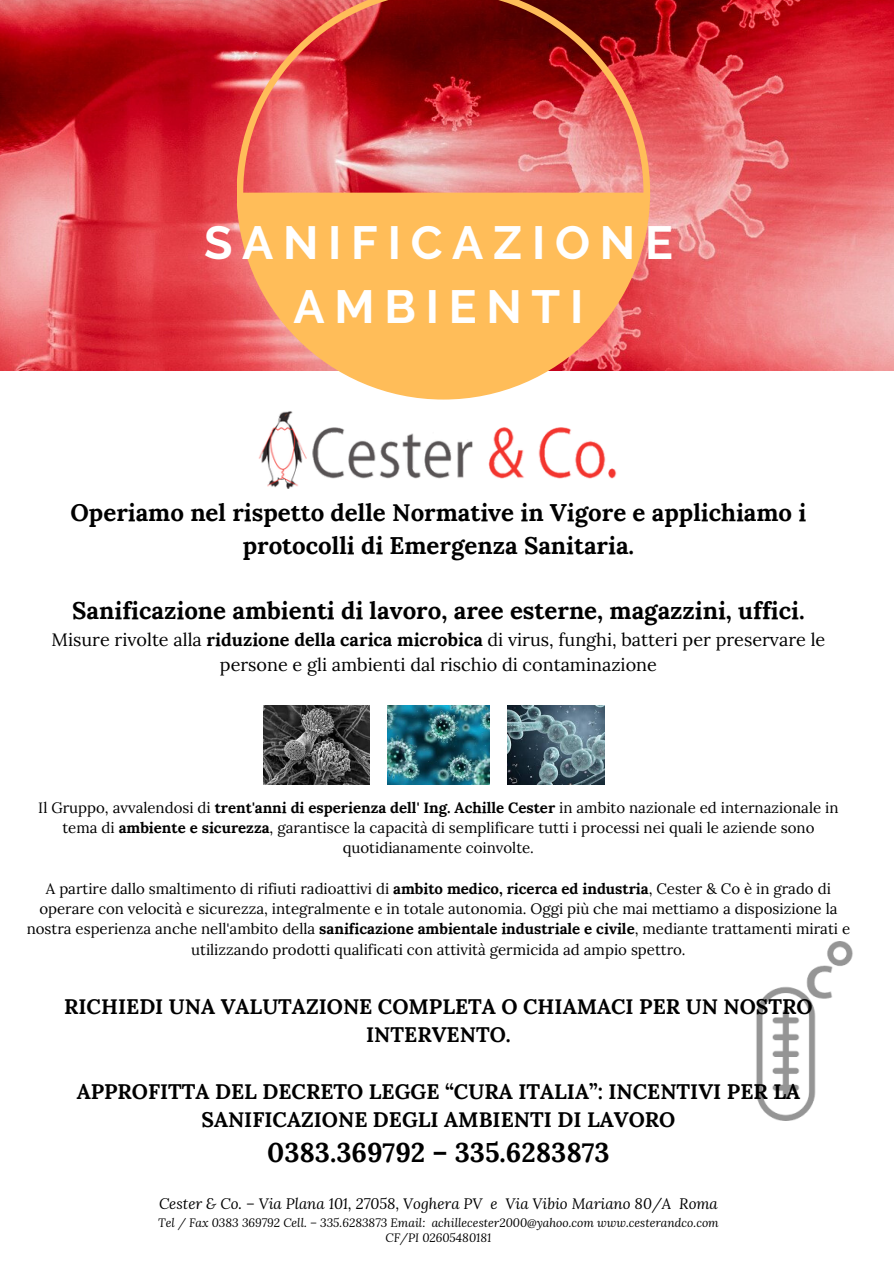
<style>
.page{position:relative;width:894px;height:1264px;background:#fff}
.page>*{position:absolute;margin:0;border:0;box-sizing:border-box;transform-origin:0 0}
.t1{font:700 46.35px/64.2px "Raleway";letter-spacing:.21em;color:#fff;text-align:center}
.t2{font:700 27px "Lora";color:#000}
.t3{font:700 24px/32.7px "Lora";color:#000;text-align:center}
.t4{font:700 21px/28.3px "Lora";color:#000;text-align:center}
.t5{font:18px/24.8px "Lora";color:#000;text-align:center}
.t6{font:15px/20.2px "Lora";color:#000;text-align:center}
.t7{font:italic 15px "Lora";color:#000}
.t8{font:italic 12px/15.8px "Lora";color:#000;text-align:center}
.s1{font-family:"Raleway";font-size:46.35px;color:#fff}
.s2{font-weight:700}
</style>
<div class="page">
<img style="left:0;top:0;width:893px;height:370px">
<svg style="left:238px;top:0;width:412px;height:399px;background:#c14a4a"></svg>
<svg style="left:240px;top:193px;width:406px;height:203px;background:#fcb767"></svg>
<img style="left:263px;top:705px;width:106px;height:79px">
<img style="left:507px;top:705px;width:97px;height:79px">
<img style="left:387px;top:705px;width:102px;height:79px">
<img style="left:259px;top:411px;width:358px;height:77px">
<img style="left:756px;top:941px;width:97px;height:179px">
<h1 class="t1" style="left:204px;top:211px;width:470px">SANIFICAZIONE<br>AMBIENTI</h1>
<h3 class="t3" style="left:70px;top:496px;width:737px">Operiamo nel risp<span class="s1">C</span>etto<span class="s1">E</span>de<span class="s1">S</span>lle <span class="s1">T</span>Nor<span class="s1">E</span>ma<span class="s1">R</span>tive<span class="s1">&amp;</span>in V<span class="s1">C</span>igo<span class="s1">O</span>re e applichiamo i protocolli di Emergenza Sanitaria.</h3>
<h3 class="t3" style="left:72px;top:594px;width:733px">Sanificazione ambienti di lavoro, aree esterne, magazzini, uffici.</h3>
<p class="t5" style="left:51px;top:627px;width:775px">Misure rivolte alla <span class="s2">riduzione della carica microbica</span> di virus, funghi, batteri per preservare le persone e gli ambienti dal rischio di contaminazione</p>
<p class="t6" style="left:38px;top:797px;width:801px">Il Gruppo, avvalendosi di <span class="s2">trent'anni di esperienza dell' Ing. Achille Cester</span> in ambito nazionale ed internazionale in tema di <span class="s2">ambiente e sicurezza</span>, garantisce la capacità di semplificare tutti i processi nei quali le aziende sono quotidianamente coinvolte.</p>
<p class="t6" style="left:27px;top:878px;width:824px">A partire dallo smaltimento di rifiuti radioattivi di <span class="s2">ambito medico, ricerca ed industria</span>, Cester &amp; Co è in grado di operare con velocità e sicurezza, integralmente e in totale autonomia. Oggi più che mai mettiamo a disposizione la nostra esperienza anche nell'ambito della <span class="s2">sanificazione ambientale industriale e civile</span>, mediante trattamenti mirati e utilizzando prodotti qualificati con attività germicida ad ampio spettro.</p>
<h3 class="t4" style="left:64px;top:991px;width:750px">RICHIEDI UNA VALUTAZIONE COMPLETA O CHIAMACI PER UN NOSTRO<br>INTERVENTO.</h3>
<h3 class="t4" style="left:77px;top:1076px;width:724px">APPROFITTA DEL DECRETO LEGGE “CURA ITALIA”: INCENTIVI PER LA<br>SANIFICAZIONE DEGLI AMBIENTI DI LAVORO</h3>
<h2 class="t2" style="left:267px;top:1134px;width:344px">0383.369792 – 335.6283873</h2>
<p class="t7" style="left:159px;top:1192px;width:560px">Cester &amp; Co. – Via Plana 101, 27058, Voghera PV e Via Vibio Mariano 80/A Roma</p>
<p class="t8" style="left:158px;top:1214px;width:562px">Tel / Fax 0383 369792 Cell. – 335.6283873 Email: achillecester2000@yahoo.com www.cesterandco.com<br>CF/PI 02605480181</p>
</div>
